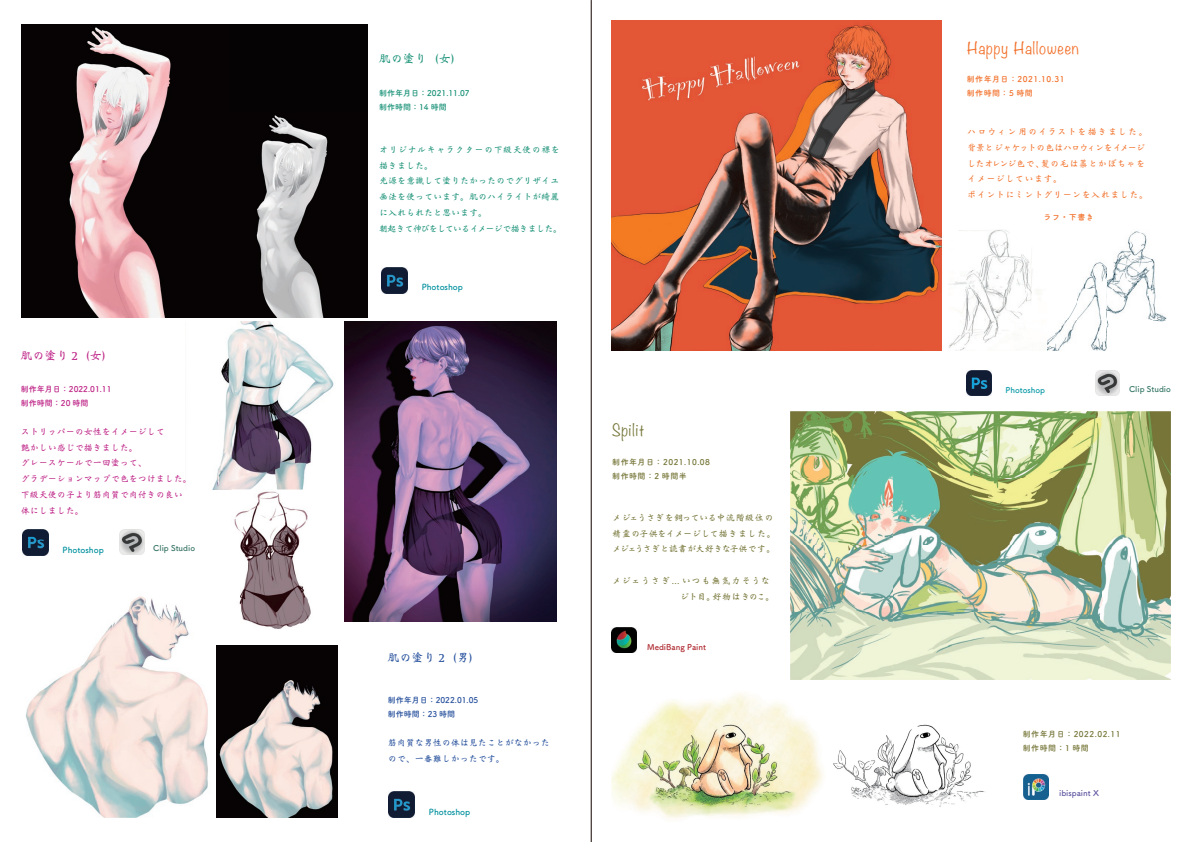
<style>
.page{position:relative;width:1191px;height:842px;background:#fff}
.page>*{position:absolute;margin:0;border:0;box-sizing:border-box;transform-origin:0 0}
.t1{font:300 15px "Noteworthy";letter-spacing:.06em;color:#f2712b}
.t2{font:300 15px "Noteworthy";letter-spacing:.06em;color:#767639}
.t3{font:700 12px "Weibei SC";color:#be2487}
.t4{font:700 12px "Weibei SC";color:#27519d}
.t5{font:700 12px "Weibei SC";color:#1c9379}
.t6{font:700 9px/15.8px "Weibei SC";color:#1c9379}
.t7{font:700 9px/15.8px "Weibei SC";letter-spacing:.06em;color:#f2712b;text-align:right}
.t8{font:700 9px/15.8px "Weibei SC";color:#be2487}
.t9{font:700 9px/15.8px "Weibei SC";letter-spacing:-.01em;color:#767639}
.t10{font:700 9px/15.8px "Weibei SC";color:#27519d}
.t11{font:700 9px/15.8px "Weibei SC";letter-spacing:.09em;color:#767639}
.t12{font:700 9px "Weibei SC";letter-spacing:.02em;color:#767639}
.t13{font:8.4px "Tsuku A Rd Gothic Std B";color:#03919f}
.t14{font:8px/14px "Tsuku A Rd Gothic Std B";letter-spacing:.06em;color:#767639}
.t15{font:8px/14px "Tsuku A Rd Gothic Std B";letter-spacing:.06em;color:#f2712b}
.t16{font:8px/14px "Tsuku A Rd Gothic Std B";color:#27519d}
.t17{font:8px/14px "Tsuku A Rd Gothic Std B";color:#be2487}
.t18{font:8px/14px "Tsuku A Rd Gothic Std B";color:#1c9379}
.t19{font:8px "Tsuku A Rd Gothic Std B";color:#ae282e}
.t20{font:8px "Tsuku A Rd Gothic Std B";color:#377465}
.t21{font:8px "Tsuku A Rd Gothic Std B";color:#377867}
.t22{font:8px "Tsuku A Rd Gothic Std B";color:#5e55a0}
.t23{font:8px "Tsuku A Rd Gothic Std B";color:#0999a7}
</style>
<div class="page">
<div style="left:21px;top:24px;width:346px;height:293px;background:#060304"></div>
<img style="left:212px;top:321px;width:122px;height:168px">
<img style="left:69px;top:27px;width:102px;height:290px">
<img style="left:344px;top:321px;width:212px;height:300px">
<img style="left:24px;top:541px;width:184px;height:277px">
<img style="left:256px;top:115px;width:72px;height:202px">
<img style="left:216px;top:645px;width:122px;height:173px">
<img style="left:231px;top:489px;width:80px;height:140px">
<img style="left:381px;top:267px;width:26px;height:26px">
<img style="left:22px;top:529px;width:26px;height:26px">
<img style="left:389px;top:792px;width:25px;height:26px">
<img style="left:119px;top:530px;width:25px;height:25px">
<img style="left:790px;top:411px;width:380px;height:269px">
<img style="left:612px;top:21px;width:329px;height:329px">
<img style="left:611px;top:693px;width:374px;height:126px">
<img style="left:948px;top:229px;width:219px;height:121px">
<img style="left:1095px;top:371px;width:24px;height:25px">
<img style="left:1023px;top:775px;width:25px;height:24px">
<img style="left:967px;top:371px;width:24px;height:25px">
<img style="left:612px;top:627px;width:24px;height:25px">
<hr style="left:591px;top:0;width:1px;height:842px;background:#231612">
<h2 class="t3" style="left:21px;top:349px;width:95px">肌の塗り （2 女(</h2>
<p class="t17" style="left:21px;top:382px;width:92px">制作年月日：2022.01.11制作時間：20 時間</p>
<p class="t8" style="left:21px;top:424px;width:172px">ストリッパーの女性をイメージして<br>艶かしい感じで描きました。<br>グレースケールで一回塗って、<br>グラデーションマップで色をつけました。下級天使の子より筋肉質で肉付きの良い体にしました。</p>
<p class="t13" style="left:62px;top:543px;width:43px">Photoshop</p>
<p class="t20" style="left:153px;top:542px;width:43px">Clip Studio</p>
<h2 class="t5" style="left:379px;top:52px;width:85px">肌の塗り（女(</h2>
<p class="t18" style="left:379px;top:86px;width:92px">制作年月日：2021.11.07制作時間：14 時間</p>
<p class="t6" style="left:379px;top:142px;width:184px">オリジナルキャラクターの下級天使の裸を描きました。<br>光源を意識して塗りたかったのでグリザイユ画法を使っています。肌のハイライトが綺麗に入れられたと思います。<br>朝起きて伸びをしているイメージで描きました。</p>
<p class="t13" style="left:422px;top:281px;width:43px">Photoshop</p>
<h2 class="t4" style="left:387px;top:651px;width:95px">肌の塗り （2 男(</h2>
<p class="t16" style="left:388px;top:692px;width:92px">制作年月日：2022.01.05制作時間：23 時間</p>
<p class="t10" style="left:388px;top:735px;width:163px">筋肉質な男性の体は見たことがなかったので、一番難しかったです。</p>
<p class="t13" style="left:429px;top:805px;width:43px">Photoshop</p>
<h1 class="t2" style="left:612px;top:417px;width:34px">Spilit</h1>
<p class="t14" style="left:612px;top:455px;width:99px">制作年月日：2021.10.08制作時間：2 時間半</p>
<p class="t9" style="left:612px;top:509px;width:165px">メジェうさぎを飼っている中流階級位の精霊の子供をイメージして描きました。メジェうさぎと読書が大好きな子供です。</p>
<p class="t11" style="left:712px;top:572px;width:63px;text-indent:-100px">メジェうさぎ…いつも無気力そうな好物はきのこ。</p>
<p class="t12" style="left:680px;top:592px;width:37px">ジト目。</p>
<p class="t19" style="left:647px;top:640px;width:60px">MediBang Paint</p>
<h1 class="t1" style="left:967px;top:35px;width:113px">Happy Halloween</h1>
<p class="t15" style="left:966px;top:72px;width:99px">制作年月日：2021.10.31制作時間：5 時間</p>
<p class="t7" style="left:967px;top:124px;width:182px">ハロウィン用のイラストを描きました。背景とジャケットの色はハロウィンをイメージ髪の毛は藁とかぼちゃを</p>
<p class="t7" style="left:967px;top:155px;width:182px;text-align:left">したオレンジ色で、<br>イメージしています。<br>ポイントにミントグリーンを入れました。</p>
<p class="t15" style="left:1043px;top:210px;width:52px">ラフ・下書き</p>
<p class="t23" style="left:1005px;top:384px;width:41px">Photoshop</p>
<p class="t21" style="left:1129px;top:383px;width:43px">Clip Studio</p>
<p class="t14" style="left:1022px;top:727px;width:99px">制作年月日：2022.02.11制作時間：1 時間</p>
<p class="t22" style="left:1059px;top:786px;width:41px">ibispaint X</p>
</div>
